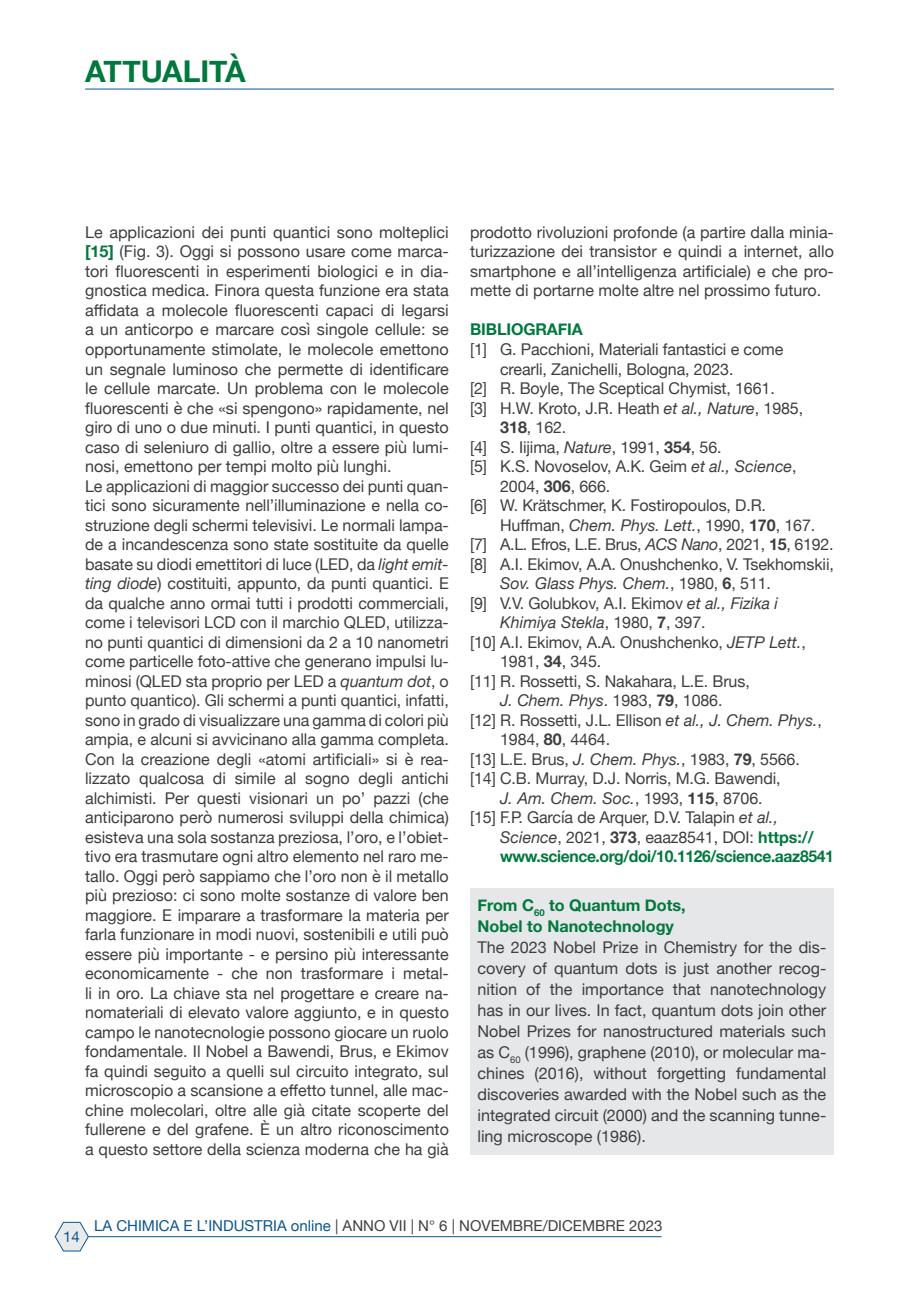
<style>
.page{position:relative;width:919px;height:1289px;background:#fff}
.page>*{position:absolute;margin:0;border:0;box-sizing:border-box;transform-origin:0 0}
.t1{font:700 30px "Helvetica Neue";letter-spacing:-.005em;color:#00783e}
.Body_Text_2{font:16.2px/19.5px "Helvetica Neue";letter-spacing:-.01em;color:#3e3e3f}
.Normale{font:16.2px/21px "Helvetica Neue";color:#3e3e3f;text-align:justify}
.Body_Text_2-2{font:700 16.2px "Helvetica Neue";letter-spacing:-.025em;color:#00783e}
.Normale-2{font:700 16.2px "Helvetica Neue";color:#00783e}
.Body_Text_2-3{font:italic 16.2px "Helvetica Neue";color:#3e3e3f}
.t2{font:15px "Helvetica Neue";color:#3e3e3f}
.t3{font:15px "Helvetica Neue";color:#0b568e}
.s1{font-weight:700;color:#00783e}
.s2{font-style:italic}
.s3{font-weight:700}
.s4{font-style:normal}
.s5{font-weight:700;font-style:normal}
.s6{color:#0b568e}
</style>
<div class="page">
<hr style="left:85px;top:89px;width:748px;height:1px;background:#0b568e">
<svg style="left:55px;top:1222px;width:33px;height:29px"></svg>
<hr style="left:88px;top:1236px;width:573px;height:1px;background:#0b568e">
<div style="left:470px;top:888px;width:363px;height:266px;background:#e6e7e9"></div>
<h1 class="t1" style="left:85px;top:48px;width:162px">ATTUALITÀ</h1>
<p class="Body_Text_2" style="left:85px;top:223px;width:365px;text-align:justify">Le applicazioni dei punti quantici sono molteplici <span class="s1">[15]</span> (Fig. 3). Oggi si possono usare come marca&shy;tori fluorescenti in esperimenti biologici e in dia&shy;gnostica medica. Finora questa funzione era stata affidata a molecole fluorescenti capaci di legarsi a un anticorpo e marcare così singole cellule: se opportunamente stimolate, le molecole emettono un segnale luminoso che permette di identificare le cellule marcate. Un problema con le molecole fluorescenti è che «si spengono» rapidamente, nel giro di uno o due minuti. I punti quantici, in questo caso di seleniuro di gallio, oltre a essere più lumi&shy;nosi, emettono per tempi molto più lunghi.</p>
<p class="Body_Text_2" style="left:85px;top:477px;width:365px;text-align:justify">Le applicazioni di maggior successo dei punti quan&shy;tici sono sicuramente nell’illuminazione e nella co&shy;struzione degli schermi televisivi. Le normali lampa&shy;de a incandescenza sono state sostituite da quelle basate su diodi emettitori di luce (LED, da <span class="s2">light emit&shy;ting diode</span>) costituiti, appunto, da punti quantici. E da qualche anno ormai tutti i prodotti commerciali, come i televisori LCD con il marchio QLED, utilizza&shy;no punti quantici di dimensioni da 2 a 10 nanometri come particelle foto-attive che generano impulsi lu&shy;minosi (QLED sta proprio per LED a <span class="s2">quantum dot</span>, o punto quantico). Gli schermi a punti quantici, infatti, sono in grado di visualizzare una gamma di colori più ampia, e alcuni si avvicinano alla gamma completa.</p>
<p class="Body_Text_2" style="left:85px;top:750px;width:365px;text-align:justify">Con la creazione degli «atomi artificiali» si è rea&shy;lizzato qualcosa di simile al sogno degli antichi alchimisti. Per questi visionari un po’ pazzi (che anticiparono però numerosi sviluppi della chimica) esisteva una sola sostanza preziosa, l’oro, e l’obiet&shy;tivo era trasmutare ogni altro elemento nel raro me&shy;tallo. Oggi però sappiamo che l’oro non è il metallo più prezioso: ci sono molte sostanze di valore ben maggiore. E imparare a trasformare la materia per farla funzionare in modi nuovi, sostenibili e utili può essere più importante - e persino più interessante economicamente - che non trasformare i metal&shy;li in oro. La chiave sta nel progettare e creare na&shy;nomateriali di elevato valore aggiunto, e in questo campo le nanotecnologie possono giocare un ruolo fondamentale. Il Nobel a Bawendi, Brus, e Ekimov fa quindi seguito a quelli sul circuito integrato, sul microscopio a scansione a effetto tunnel, alle mac&shy;chine molecolari, oltre alle già citate scoperte del fullerene e del grafene. È un altro riconoscimento a questo settore della scienza moderna che ha già</p>
<p class="Body_Text_2" style="left:470px;top:223px;width:365px;text-align:justify">prodotto rivoluzioni profonde (a partire dalla minia&shy;turizzazione dei transistor e quindi a internet, allo smartphone e all’intelligenza artificiale) e che pro&shy;mette di portarne molte altre nel prossimo futuro.</p>
<p class="Body_Text_2-2" style="left:470px;top:317px;width:114px">BIBLIOGRAFIA</p>
<p class="Body_Text_2" style="left:500px;top:340px;width:284px;text-indent:-30px">[1] G. Pacchioni, Materiali fantastici e come crearli, Zanichelli, Bologna, 2023.</p>
<p class="Body_Text_2" style="left:470px;top:379px;width:306px">[2] R. Boyle, The Sceptical Chymist, 1661.</p>
<p class="Body_Text_2" style="left:500px;top:399px;width:304px;text-indent:-30px">[3] H.W. Kroto, J.R. Heath <span class="s2">et al., Nature</span>, 1985,<br><span class="s3">318</span>, 162.</p>
<p class="Body_Text_2" style="left:470px;top:438px;width:253px">[4] S. Iijima, <span class="s2">Nature</span>, 1991, <span class="s3">354</span>, 56.</p>
<p class="Body_Text_2" style="left:500px;top:457px;width:298px;text-indent:-30px">[5] K.S. Novoselov, A.K. Geim <span class="s2">et al., Science</span>,<br>2004, <span class="s3">306</span>, 666.</p>
<p class="Body_Text_2" style="left:500px;top:496px;width:316px;text-indent:-30px">[6] W. Krätschmer, K. Fostiropoulos, D.R.<br>Huffman, <span class="s2">Chem. Phys. Lett.</span>, 1990, <span class="s3">170</span>, 167.</p>
<p class="Body_Text_2" style="left:470px;top:535px;width:365px">[7] A.L. Efros, L.E. Brus, <span class="s2">ACS Nano</span>, 2021, <span class="s3">15</span>, 6192.</p>
<p class="Body_Text_2" style="left:500px;top:555px;width:335px;text-indent:-30px">[8] A.I. Ekimov, A.A. Onushchenko, V. Tsekhomskii,<br><span class="s2">Sov. Glass Phys. Chem.</span>, 1980, <span class="s3">6</span>, 511.</p>
<p class="Body_Text_2" style="left:500px;top:594px;width:279px;text-indent:-30px">[9] V.V. Golubkov, A.I. Ekimov <span class="s2">et al., Fizika i<br>Khimiya Stekla</span>, 1980, <span class="s3">7</span>, 397.</p>
<p class="Body_Text_2" style="left:500px;top:633px;width:307px;text-indent:-30px">[10] A.I. Ekimov, A.A. Onushchenko, <span class="s2">JETP Lett.</span>,<br>1981, <span class="s3">34</span>, 345.</p>
<p class="Body_Text_2" style="left:470px;top:672px;width:281px">[11] R. Rossetti, S. Nakahara, L.E. Brus,</p>
<p class="Body_Text_2" style="left:500px;top:691px;width:224px"><span class="s2">J. Chem. Phys</span>. 1983, <span class="s3">79</span>, 1086.</p>
<p class="Body_Text_2" style="left:500px;top:711px;width:323px;text-indent:-30px">[12] R. Rossetti, J.L. Ellison <span class="s2">et al., J. Chem. Phys.</span>,<br>1984, <span class="s3">80</span>, 4464.</p>
<p class="Body_Text_2" style="left:470px;top:750px;width:331px">[13] L.E. Brus, <span class="s2">J. Chem. Phys.</span>, 1983, <span class="s3">79</span>, 5566.</p>
<p class="Body_Text_2" style="left:470px;top:769px;width:312px">[14] C.B. Murray, D.J. Norris, M.G. Bawendi,</p>
<p class="Body_Text_2-3" style="left:500px;top:786px;width:264px">J. Am. Chem. Soc.<span class="s4">, 1993,</span> <span class="s5">115</span><span class="s4">, 8706.</span></p>
<p class="Body_Text_2" style="left:500px;top:808px;width:315px;text-indent:-30px">[15] F.P. García de Arquer, D.V. Talapin <span class="s2">et al.,<br>Science</span>, 2021, <span class="s3">373</span>, eaaz8541, DOI: <span class="s1">https://</span></p>
<p class="Body_Text_2-2" style="left:500px;top:843px;width:335px">www.science.org/doi/10.1126/science.aaz8541</p>
<p class="Normale-2" style="left:477px;top:892px;width:210px">From C<sub>60</sub> to Quantum Dots,</p>
<p class="Normale-2" style="left:477px;top:913px;width:198px">Nobel to Nanotechnology</p>
<p class="Normale" style="left:477px;top:937px;width:350px">The 2023 Nobel Prize in Chemistry for the dis&shy;covery of quantum dots is just another recog&shy;nition of the importance that nanotechnology has in our lives. In fact, quantum dots join other Nobel Prizes for nanostructured materials such as C<sub>60</sub> (1996), graphene (2010), or molecular ma&shy;chines (2016), without forgetting fundamental discoveries awarded with the Nobel such as the integrated circuit (2000) and the scanning tunne&shy;ling microscope (1986).</p>
<p class="t3" style="left:63px;top:1225px;width:18px">14</p>
<p class="t2" style="left:94px;top:1214px;width:569px"><span class="s6">LA CHIMICA E L’INDUSTRIA online</span> | ANNO VII | N° 6 | NOVEMBRE/DICEMBRE 2023</p>
</div>
